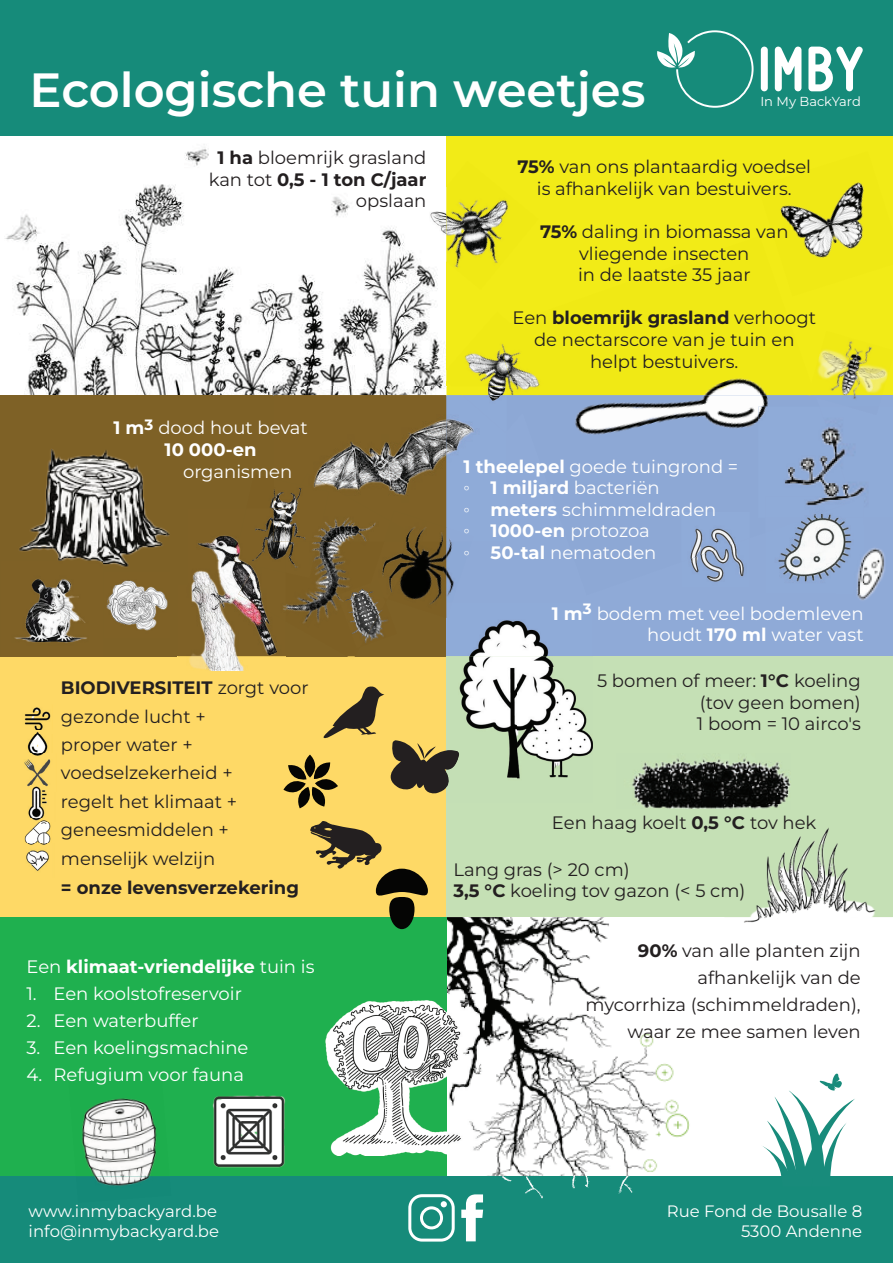
<style>
.page{position:relative;width:893px;height:1263px;background:#fff}
.page>*{position:absolute;margin:0;border:0;box-sizing:border-box;transform-origin:0 0}
.t1{font:600 48px "Montserrat";color:#fff}
.t2{font:18px/21.6px "Montserrat";color:#231f20;text-align:center}
.t3{font:18px/21.6px "Montserrat";color:#fff;text-align:center}
.t4{font:700 18px "Montserrat";color:#fff}
.t5{font:700 18px "Montserrat";color:#231f20}
.t6{font:16.5px/19.8px "Montserrat";color:#fff}
.t7{font:13.05px "Montserrat";color:#fff}
.s1{font-weight:700}
.s2{font-weight:400}
.s3{font-family:"Times New Roman"}
</style>
<div class="page">
<img style="left:0;top:135px;width:446px;height:260px">
<svg style="left:0;top:319px;width:32px;height:76px"></svg>
<img style="left:446px;top:917px;width:244px;height:259px">
<div style="left:0;top:650px;width:446px;height:267px;background:#fed966"></div>
<div style="left:446px;top:108px;width:447px;height:287px;background:#f2eb17"></div>
<div style="left:0;top:395px;width:446px;height:261px;background:#7e6126"></div>
<div style="left:446px;top:395px;width:447px;height:261px;background:#8faad7"></div>
<div style="left:446px;top:656px;width:447px;height:261px;background:#c5e0b5"></div>
<div style="left:0;top:917px;width:446px;height:311px;background:#1fb04f"></div>
<div style="left:0;top:0;width:893px;height:135px;background:#168b7a"></div>
<div style="left:0;top:1176px;width:893px;height:87px;background:#168b7a"></div>
<svg style="left:763px;top:1073px;width:92px;height:103px"></svg>
<svg style="left:461px;top:1194px;width:22px;height:47px"></svg>
<div style="left:408px;top:1194px;width:47px;height:47px;border:3px solid #fff;border-radius:12px"></div>
<div style="left:420px;top:1206px;width:23px;height:23px;border:3px solid #fff;border-radius:50%"></div>
<svg style="left:441px;top:1201px;width:6px;height:6px"></svg>
<div style="left:761px;top:47px;width:7px;height:44px;background:#fff;border-radius:3px"></div>
<svg style="left:775px;top:47px;width:26px;height:44px"></svg>
<svg style="left:808px;top:47px;width:55px;height:44px"></svg>
<svg style="left:657px;top:30px;width:97px;height:78px"></svg>
<svg style="left:441px;top:370px;width:5px;height:11px"></svg>
<img style="left:446px;top:353px;width:47px;height:33px">
<img style="left:410px;top:187px;width:36px;height:75px">
<img style="left:446px;top:187px;width:63px;height:81px">
<img style="left:780px;top:182px;width:84px;height:76px">
<img style="left:817px;top:341px;width:71px;height:54px">
<img style="left:819px;top:395px;width:63px;height:4px">
<img style="left:19px;top:449px;width:151px;height:118px">
<img style="left:178px;top:535px;width:108px;height:136px">
<img style="left:178px;top:535px;width:10px;height:50px">
<img style="left:703px;top:236px;width:108px;height:159px">
<img style="left:538px;top:395px;width:281px;height:40px">
<img style="left:493px;top:344px;width:47px;height:51px">
<img style="left:517px;top:395px;width:21px;height:1px">
<svg style="left:808px;top:384px;width:8px;height:13px"></svg>
<img style="left:778px;top:518px;width:67px;height:64px">
<img style="left:778px;top:518px;width:29px;height:14px">
<img style="left:691px;top:562px;width:53px;height:20px">
<img style="left:690px;top:528px;width:52px;height:34px">
<img style="left:857px;top:548px;width:28px;height:52px">
<img style="left:837px;top:526px;width:27px;height:67px">
<img style="left:851px;top:487px;width:13px;height:9px">
<img style="left:758px;top:407px;width:93px;height:89px">
<img style="left:806px;top:496px;width:47px;height:22px">
<img style="left:24px;top:707px;width:27px;height:47px">
<img style="left:24px;top:730px;width:27px;height:3px">
<img style="left:24px;top:754px;width:27px;height:32px">
<img style="left:28px;top:786px;width:19px;height:32px">
<img style="left:24px;top:818px;width:27px;height:25px">
<img style="left:26px;top:843px;width:23px;height:28px">
<svg style="left:283px;top:686px;width:163px;height:120px"></svg>
<svg style="left:310px;top:821px;width:118px;height:80px"></svg>
<div style="left:389px;top:897px;width:25px;height:32px;background:#050504;border-radius:12px"></div>
<img style="left:2px;top:561px;width:101px;height:96px">
<img style="left:412px;top:542px;width:42px;height:62px">
<img style="left:286px;top:542px;width:63px;height:81px">
<img style="left:238px;top:566px;width:48px;height:55px">
<img style="left:382px;top:542px;width:38px;height:57px">
<img style="left:270px;top:497px;width:4px;height:11px">
<img style="left:234px;top:508px;width:40px;height:58px">
<img style="left:286px;top:542px;width:32px;height:36px">
<img style="left:255px;top:533px;width:31px;height:40px">
<img style="left:274px;top:386px;width:173px;height:9px">
<img style="left:316px;top:419px;width:130px;height:77px">
<img style="left:446px;top:395px;width:25px;height:133px">
<img style="left:487px;top:386px;width:20px;height:9px">
<img style="left:462px;top:395px;width:45px;height:38px">
<img style="left:422px;top:527px;width:21px;height:15px">
<img style="left:446px;top:528px;width:5px;height:14px">
<img style="left:313px;top:474px;width:78px;height:68px">
<img style="left:384px;top:521px;width:38px;height:21px">
<img style="left:274px;top:489px;width:12px;height:19px">
<img style="left:274px;top:508px;width:12px;height:3px">
<img style="left:286px;top:485px;width:43px;height:57px">
<img style="left:274px;top:511px;width:12px;height:31px">
<img style="left:337px;top:583px;width:49px;height:60px">
<img style="left:368px;top:580px;width:16px;height:18px">
<img style="left:446px;top:602px;width:147px;height:186px">
<img style="left:446px;top:750px;width:13px;height:37px">
<img style="left:446px;top:602px;width:6px;height:16px">
<img style="left:632px;top:758px;width:159px;height:51px">
<img style="left:212px;top:1095px;width:73px;height:73px">
<img style="left:325px;top:990px;width:155px;height:165px">
<img style="left:82px;top:1098px;width:75px;height:78px">
<img style="left:94px;top:1176px;width:56px;height:10px">
<img style="left:106px;top:580px;width:62px;height:51px">
<svg style="left:502px;top:1176px;width:10px;height:6px"></svg>
<svg style="left:525px;top:1176px;width:18px;height:23px"></svg>
<svg style="left:572px;top:1175px;width:3px;height:14px"></svg>
<svg style="left:585px;top:1175px;width:4px;height:13px"></svg>
<svg style="left:619px;top:1175px;width:13px;height:19px"></svg>
<img style="left:744px;top:827px;width:132px;height:96px">
<img style="left:724px;top:786px;width:67px;height:23px">
<h1 class="t1" style="left:29px;top:58px;width:618px">Ecologische tuin weetjes</h1>
<p class="t7" style="left:760px;top:92px;width:102px">In My BackYard</p>
<p class="t2" style="left:209px;top:146px;width:219px;text-align:right"><span class="s1">1 ha</span> bloemrijk grasland kan tot <span class="s1">0,5 - 1 ton C/jaar </span>opslaan</p>
<p class="t2" style="left:517px;top:156px;width:295px"><span class="s1">75%</span> van ons plantaardig voedsel is afhankelijk van bestuivers.</p>
<p class="t2" style="left:540px;top:220px;width:250px"><span class="s1">75%</span> daling in biomassa van vliegende insecten<br>in de laatste 35 jaar</p>
<p class="t2" style="left:513px;top:307px;width:305px">Een <span class="s1">bloemrijk grasland</span> verhoogt de nectarscore van je tuin en helpt bestuivers.</p>
<p class="t3" style="left:113px;top:417px;width:196px"><span class="s1">1 m</span><sup>3</sup> dood hout bevat<br><span class="s1">10 000-en</span></p>
<p class="t3" style="left:183px;top:460px;width:111px">organismen</p>
<p class="t2" style="left:61px;top:673px;width:249px;line-height:28.5px;text-align:left"><span class="s1">BIODIVERSITEIT</span> zorgt voor gezonde lucht +<br>proper water + voedselzekerheid +<br>regelt het klimaat + geneesmiddelen + menselijk welzijn</p>
<p class="t5" style="left:61px;top:875px;width:240px">= onze levensverzekering</p>
<p class="t4" style="left:26px;top:954px;width:289px"><span class="s2">Een</span> klimaat-vriendelijke <span class="s2">tuin is</span></p>
<p class="t3" style="left:26px;top:982px;width:217px">1. Een koolstofreservoir</p>
<p class="t3" style="left:26px;top:1009px;width:174px">2. Een waterbuffer</p>
<p class="t3" style="left:26px;top:1036px;width:223px">3. Een koelingsmachine</p>
<p class="t3" style="left:26px;top:1063px;width:219px">4. Refugium voor fauna</p>
<p class="t3" style="left:464px;top:455px;width:276px;text-align:left"><span class="s1">1 theelepel</span> goede tuingrond = <span class="s3">◦</span> <span class="s1">1 miljard</span> bacteriën<br><span class="s3">◦</span> <span class="s1">meters</span> schimmeldraden<br><span class="s3">◦</span> <span class="s1">1000-en</span> protozoa<br><span class="s3">◦</span> <span class="s1">50-tal</span> nematoden</p>
<p class="t3" style="left:552px;top:602px;width:313px;text-align:right"><span class="s1">1 m</span><sup>3</sup> bodem met veel bodemleven houdt <span class="s1">170 ml</span> water vast</p>
<p class="t2" style="left:697px;top:669px;width:165px;text-align:justify;text-indent:-100px">5 bomen of meer: <span class="s1">1°C</span> koeling (tov geen bomen)<br>1 boom = 10 airco's</p>
<p class="t2" style="left:552px;top:811px;width:266px">Een haag koelt <span class="s1">0,5 °C</span> tov hek</p>
<p class="t2" style="left:453px;top:858px;width:293px;text-align:left">Lang gras (&gt; 20 cm)<br><span class="s1">3,5 °C</span> koeling tov gazon (&lt; 5 cm)</p>
<p class="t2" style="left:586px;top:936px;width:277px;line-height:27px;text-align:right"><span class="s1">90%</span> van alle planten zijn afhankelijk van de<br>mycorrhiza (schimmeldraden), waar ze mee samen leven</p>
<p class="t6" style="left:29px;top:1201px;width:192px">www.inmybackyard.be info@inmybackyard.be</p>
<p class="t6" style="left:667px;top:1201px;width:197px;text-align:right">Rue Fond de Bousalle 8<br>5300 Andenne</p>
</div>
